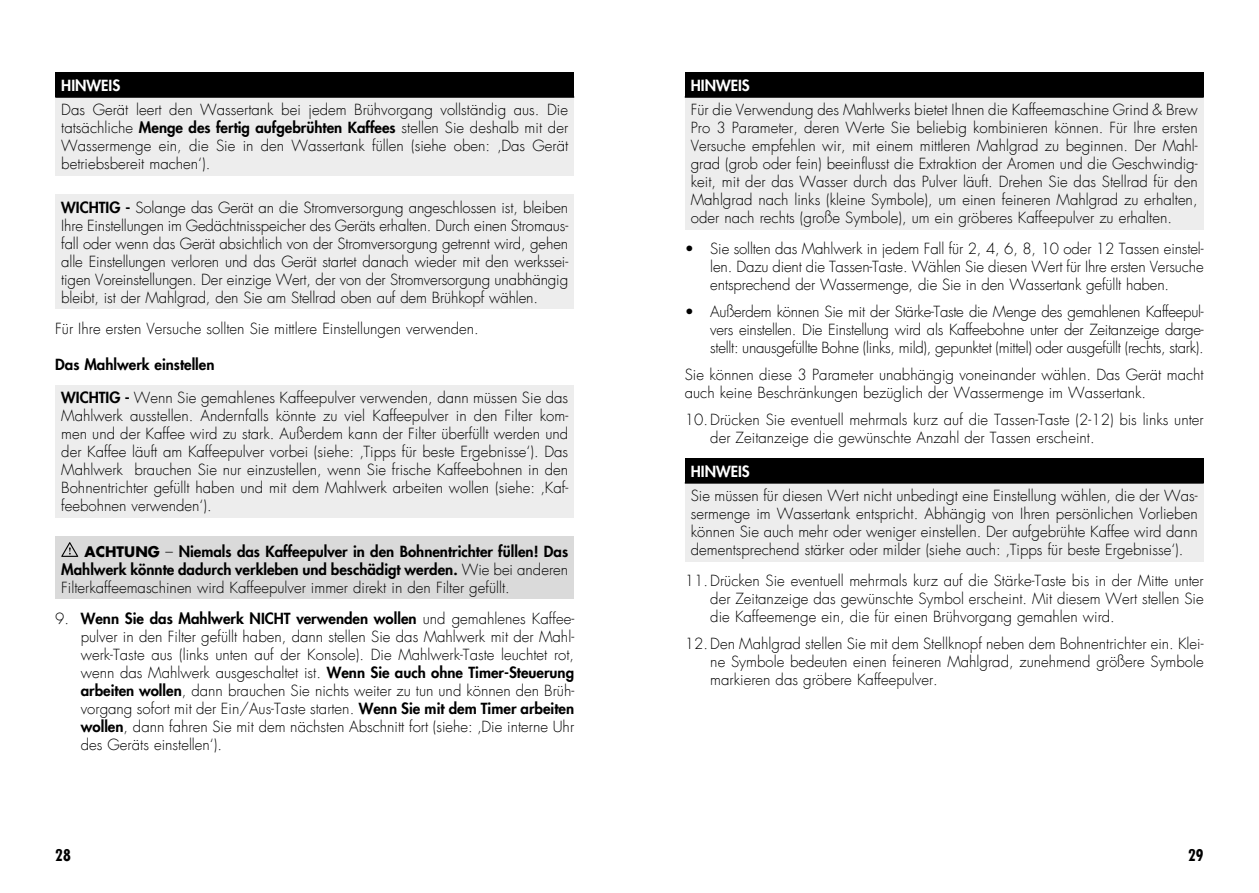
<style>
.page{position:relative;width:1259px;height:893px;background:#fff}
.page>*{position:absolute;margin:0;border:0;box-sizing:border-box;transform-origin:0 0}
.t1{font:700 condensed 15.75px "Futura LT";color:#000}
.t2{font:300 15px/18px "Futura LT";color:#000;text-align:justify}
.t3{font:800 15px/18px "Futura LT";color:#000;text-align:justify}
.t4{font:800 15px "Futura LT";color:#fff}
.s1{font-weight:800}
.s2{font-weight:700;font-size:14.25px}
.s3{font-weight:300}
</style>
<div class="page">
<div style="left:55px;top:72px;width:519px;height:25px;background:#000"></div>
<div style="left:55px;top:97px;width:519px;height:78px;background:#ededed"></div>
<hr style="left:55px;top:96px;width:519px;height:2px;background:#000">
<div style="left:55px;top:194px;width:519px;height:115px;background:#ededed"></div>
<div style="left:55px;top:385px;width:519px;height:132px;background:#ededed"></div>
<div style="left:55px;top:536px;width:519px;height:63px;background:#dadada"></div>
<svg style="left:61px;top:542px;width:17px;height:15px"></svg>
<div style="left:685px;top:72px;width:518px;height:25px;background:#000"></div>
<div style="left:685px;top:97px;width:518px;height:132px;background:#ededed"></div>
<hr style="left:685px;top:96px;width:518px;height:2px;background:#000">
<div style="left:685px;top:458px;width:518px;height:25px;background:#000"></div>
<div style="left:685px;top:483px;width:518px;height:78px;background:#ededed"></div>
<hr style="left:685px;top:482px;width:518px;height:2px;background:#000">
<p class="t4" style="left:61px;top:75px;width:60px">HINWEIS</p>
<p class="t2" style="left:61px;top:101px;width:508px">Das Gerät leert den Wassertank bei jedem Brühvorgang vollständig aus. Die tatsächliche <span class="s1">Menge des fertig aufgebrühten Kaffees</span> stellen Sie deshalb mit der Wassermenge ein, die Sie in den Wassertank füllen (siehe oben: ‚Das Gerät betriebsbereit machen‘).</p>
<p class="t2" style="left:61px;top:199px;width:508px"><span class="s1">WICHTIG -</span> Solange das Gerät an die Stromversorgung angeschlossen ist, bleiben Ihre Einstellungen im Gedächtnisspeicher des Geräts erhalten. Durch einen Stromaus&shy;fall oder wenn das Gerät absichtlich von der Stromversorgung getrennt wird, gehen alle Einstellungen verloren und das Gerät startet danach wieder mit den werkssei&shy;tigen Voreinstellungen. Der einzige Wert, der von der Stromversorgung unabhängig bleibt, ist der Mahlgrad, den Sie am Stellrad oben auf dem Brühkopf wählen.</p>
<p class="t2" style="left:55px;top:320px;width:425px">Für Ihre ersten Versuche sollten Sie mittlere Einstellungen verwenden.</p>
<p class="t3" style="left:55px;top:355px;width:161px">Das Mahlwerk einstellen</p>
<p class="t2" style="left:61px;top:389px;width:508px"><span class="s1">WICHTIG -</span> Wenn Sie gemahlenes Kaffeepulver verwenden, dann müssen Sie das Mahlwerk ausstellen. Andernfalls könnte zu viel Kaffeepulver in den Filter kom&shy;men und der Kaffee wird zu stark. Außerdem kann der Filter überfüllt werden und der Kaffee läuft am Kaffeepulver vorbei (siehe: ‚Tipps für beste Ergebnisse‘). Das Mahlwerk brauchen Sie nur einzustellen, wenn Sie frische Kaffeebohnen in den Bohnentrichter gefüllt haben und mit dem Mahlwerk arbeiten wollen (siehe: ‚Kaf&shy;feebohnen verwenden‘).</p>
<p class="t3" style="left:61px;top:542px;width:508px;text-indent:23px"><span class="s2">ACHTUNG</span> <span class="s3">–</span> Niemals das Kaffeepulver in den Bohnentrichter füllen! Das Mahlwerk könnte dadurch verkleben und beschädigt werden. <span class="s3">Wie bei anderen Filterkaffeemaschinen wird Kaffeepulver immer direkt in den Filter gefüllt.</span></p>
<p class="t2" style="left:81px;top:610px;width:495px;text-indent:-26px">9. <span class="s1">Wenn Sie das Mahlwerk NICHT verwenden wollen</span> und gemahlenes Kaffee&shy;pulver in den Filter gefüllt haben, dann stellen Sie das Mahlwerk mit der Mahl&shy;werk-Taste aus (links unten auf der Konsole). Die Mahlwerk-Taste leuchtet rot, wenn das Mahlwerk ausgeschaltet ist. <span class="s1">Wenn Sie auch ohne Timer-Steuerung arbeiten wollen</span>, dann brauchen Sie nichts weiter zu tun und können den Brüh&shy;vorgang sofort mit der Ein/Aus-Taste starten. <span class="s1">Wenn Sie mit dem Timer arbeiten wollen</span>, dann fahren Sie mit dem nächsten Abschnitt fort (siehe: ‚Die interne Uhr des Geräts einstellen‘).</p>
<p class="t4" style="left:691px;top:75px;width:60px">HINWEIS</p>
<p class="t2" style="left:691px;top:101px;width:508px">Für die Verwendung des Mahlwerks bietet Ihnen die Kaffeemaschine Grind &amp; Brew Pro 3 Parameter, deren Werte Sie beliebig kombinieren können. Für Ihre ersten Versuche empfehlen wir, mit einem mittleren Mahlgrad zu beginnen. Der Mahl&shy;grad (grob oder fein) beeinflusst die Extraktion der Aromen und die Geschwindig&shy;keit, mit der das Wasser durch das Pulver läuft. Drehen Sie das Stellrad für den Mahlgrad nach links (kleine Symbole), um einen feineren Mahlgrad zu erhalten, oder nach rechts (große Symbole), um ein gröberes Kaffeepulver zu erhalten.</p>
<p class="t2" style="left:710px;top:240px;width:495px;text-indent:-26px">• Sie sollten das Mahlwerk in jedem Fall für 2, 4, 6, 8, 10 oder 12 Tassen einstel&shy;len. Dazu dient die Tassen-Taste. Wählen Sie diesen Wert für Ihre ersten Versuche entsprechend der Wassermenge, die Sie in den Wassertank gefüllt haben.</p>
<p class="t2" style="left:710px;top:303px;width:495px;text-indent:-26px">• Außerdem können Sie mit der Stärke-Taste die Menge des gemahlenen Kaffeepul&shy;vers einstellen. Die Einstellung wird als Kaffeebohne unter der Zeitanzeige darge&shy;stellt: unausgefüllte Bohne (links, mild), gepunktet (mittel) oder ausgefüllt (rechts, stark).</p>
<p class="t2" style="left:685px;top:366px;width:520px">Sie können diese 3 Parameter unabhängig voneinander wählen. Das Gerät macht auch keine Beschränkungen bezüglich der Wassermenge im Wassertank.</p>
<p class="t2" style="left:710px;top:411px;width:495px;text-indent:-26px">10.Drücken Sie eventuell mehrmals kurz auf die Tassen-Taste (2-12) bis links unter der Zeitanzeige die gewünschte Anzahl der Tassen erscheint.</p>
<p class="t4" style="left:691px;top:461px;width:60px">HINWEIS</p>
<p class="t2" style="left:691px;top:487px;width:508px">Sie müssen für diesen Wert nicht unbedingt eine Einstellung wählen, die der Was&shy;sermenge im Wassertank entspricht. Abhängig von Ihren persönlichen Vorlieben können Sie auch mehr oder weniger einstellen. Der aufgebrühte Kaffee wird dann dementsprechend stärker oder milder (siehe auch: ‚Tipps für beste Ergebnisse‘).</p>
<p class="t2" style="left:710px;top:572px;width:495px;text-indent:-26px">11.Drücken Sie eventuell mehrmals kurz auf die Stärke-Taste bis in der Mitte unter der Zeitanzeige das gewünschte Symbol erscheint. Mit diesem Wert stellen Sie die Kaffeemenge ein, die für einen Brühvorgang gemahlen wird.</p>
<p class="t2" style="left:710px;top:635px;width:495px;text-indent:-26px">12.Den Mahlgrad stellen Sie mit dem Stellknopf neben dem Bohnentrichter ein. Klei&shy;ne Symbole bedeuten einen feineren Mahlgrad, zunehmend größere Symbole markieren das gröbere Kaffeepulver.</p>
<p class="t1" style="left:55px;top:845px;width:17px">28</p>
<p class="t1" style="left:1188px;top:845px;width:17px">29</p>
</div>
